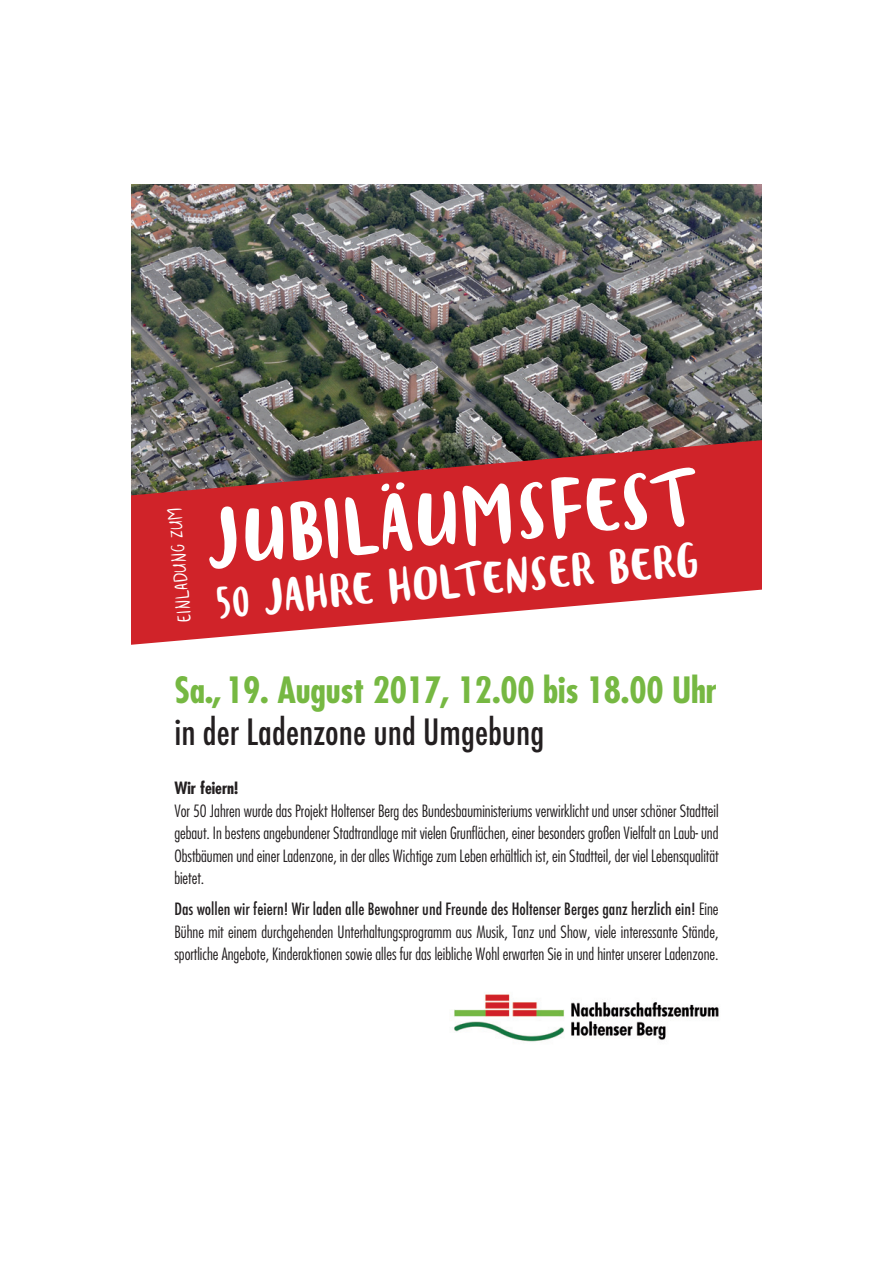
<style>
.page{position:relative;width:893px;height:1263px;background:#fff}
.page>*{position:absolute;margin:0;border:0;box-sizing:border-box;transform-origin:0 0}
.t1{font:63px "Blog Script";color:#fff}
.t2{font:37.5px "Blog Script";color:#fff}
.t3{font:700 condensed 35.25px "Futura";letter-spacing:-.005em;color:#76b842}
.t4{font:500 condensed 35.25px "Futura";color:#231f20}
.t5{font:300 18px "Blog Script";color:#fff}
.t6{font:300 condensed 16.5px/22.5px "Futura";color:#231f20;text-align:justify}
.t7{font:700 condensed 16.5px "Futura";color:#231f20}
.s1{font-weight:500}
</style>
<div class="page">
<img style="left:132px;top:185px;width:629px;height:254px">
<svg style="left:132px;top:439px;width:629px;height:206px;background:#c6494c"></svg>
<img style="left:454px;top:994px;width:265px;height:48px">
<p class="t5" style="left:174px;top:624px;width:118px;rotate:-95deg">EINLADUNG ZUM</p>
<h1 class="t1" style="left:203px;top:506px;width:494px;rotate:-5deg">JUBILÄUMSFEST</h1>
<h2 class="t2" style="left:213px;top:581px;width:487px;rotate:-5deg">50 JAHRE HOLTENSER BERG</h2>
<h3 class="t3" style="left:174px;top:675px;width:544px">Sa.,19. August 2017, 12.00 bis 18.00 Uhr</h3>
<h3 class="t4" style="left:174px;top:716px;width:372px">in der Ladenzone und Umgebung</h3>
<p class="t7" style="left:174px;top:781px;width:65px">Wir feiern!</p>
<p class="t6" style="left:174px;top:800px;width:546px">Vor 50 Jahren wurde das Projekt Holtenser Berg des Bundesbauministeriums verwirklicht und unser schöner Stadtteil gebaut. In bestens angebundener Stadtrandlage mit vielen Grunflächen, einer besonders großen Vielfalt an Laub- und Obstbäumen und einer Ladenzone, in der alles Wichtige zum Leben erhältlich ist, ein Stadtteil, der viel Lebensqualität bietet.</p>
<p class="t6" style="left:174px;top:899px;width:546px"><span class="s1">Das wollen wir feiern! Wir laden alle Bewohner und Freunde des Holtenser Berges ganz herzlich ein!</span> Eine Bühne mit einem durchgehenden Unterhaltungsprogramm aus Musik, Tanz und Show, viele in teressante Stände, sportliche Angebote, Kinderaktionen sowie alles fur das leibliche Wohl erwarten Sie in und hinter unserer Ladenzone.</p>
</div>
